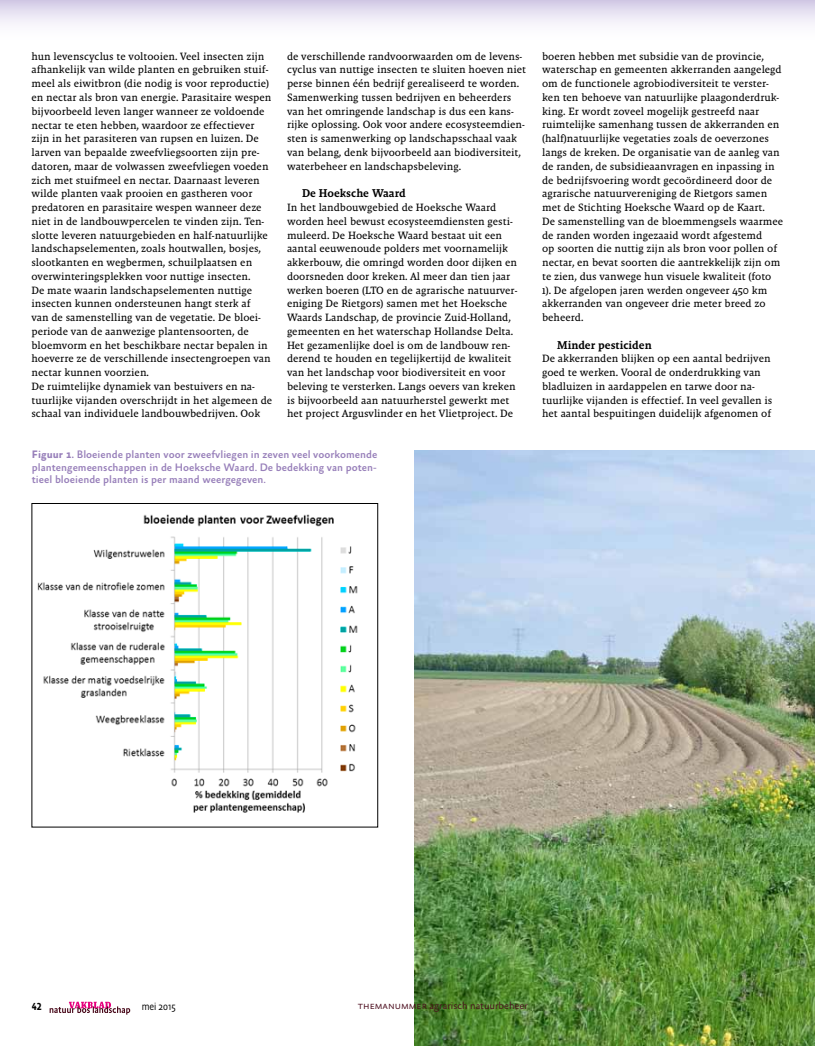
<style>
.page{position:relative;width:815px;height:1046px;background:#fff}
.page>*{position:absolute;margin:0;border:0;box-sizing:border-box;transform-origin:0 0}
.t1{font:11.5px "Malaga Med";color:#000}
.t2{font:500 11px/12.5px "Absara Sans";color:#9880ba;text-align:justify}
.t3{font:10.75px/13.8px "Malaga Reg";color:#000}
.t4{font:300 10.38px "Absara Sans TF";color:#4a0b1c}
.t5{font:300 10.38px "Absara Sans Head";color:#000}
.t6{font:500 10.38px "Absara Sans TF Head";color:#000}
.s1{font-weight:700}
.s2{font-family:"Absara Sans TF Light SC";font-weight:400}
</style>
<div class="page">
<img style="left:37px;top:514px;width:321px;height:299px">
<div style="left:32px;top:503px;width:346px;height:324px;border:1px solid #000"></div>
<img style="left:415px;top:450px;width:400px;height:595px">
<div style="left:0;top:0;width:815px;height:53px;background:linear-gradient(to bottom,#dcd6ec,#fff)"></div>
<svg style="left:50px;top:1001px;width:80px;height:13px"></svg>
<p class="t3" style="left:31px;top:49px;width:242px">hun levenscyclus te voltooien. Veel insecten zijn afhankelijk van wilde planten en gebruiken stuif&shy;meel als eiwitbron (die nodig is voor reproductie) en nectar als bron van energie. Parasitaire wespen bijvoorbeeld leven langer wanneer ze voldoende nectar te eten hebben, waardoor ze effectiever zijn in het parasiteren van rupsen en luizen. De larven van bepaalde zweefvliegsoorten zijn pre&shy;datoren, maar de volwassen zweefvliegen voeden zich met stuifmeel en nectar. Daarnaast leveren wilde planten vaak prooien en gastheren voor predatoren en parasitaire wespen wanneer deze niet in de landbouwpercelen te vinden zijn. Ten&shy;slotte leveren natuurgebieden en half-natuurlijke landschapselementen, zoals houtwallen, bosjes, slootkanten en wegbermen, schuilplaatsen en overwinteringsplekken voor nuttige insecten.<br>De mate waarin landschapselementen nuttige insecten kunnen ondersteunen hangt sterk af<br>van de samenstelling van de vegetatie. De bloei&shy;periode van de aanwezige plantensoorten, de bloemvorm en het beschikbare nectar bepalen in hoeverre ze de verschillende insectengroepen van nectar kunnen voorzien.<br>De ruimtelijke dynamiek van bestuivers en na&shy;tuurlijke vijanden overschrijdt in het algemeen de schaal van individuele landbouwbedrijven. Ook</p>
<p class="t3" style="left:287px;top:49px;width:240px">de verschillende randvoorwaarden om de levens&shy;cyclus van nuttige insecten te sluiten hoeven niet perse binnen één bedrijf gerealiseerd te worden.<br>Samenwerking tussen bedrijven en beheerders van het omringende landschap is dus een kans&shy;rijke oplossing. Ook voor andere ecosysteemdien&shy;sten is samenwerking op landschapsschaal vaak van belang, denk bijvoorbeeld aan biodiversiteit, waterbeheer en landschapsbeleving.</p>
<p class="t1" style="left:302px;top:187px;width:105px">De Hoeksche Waard</p>
<p class="t3" style="left:287px;top:200px;width:232px">In het landbouwgebied de Hoeksche Waard worden heel bewust ecosysteemdiensten gesti&shy;muleerd. De Hoeksche Waard bestaat uit een aantal eeuwenoude polders met voornamelijk akkerbouw, die omringd worden door dijken en doorsneden door kreken. Al meer dan tien jaar werken boeren (LTO en de agrarische natuurver&shy;eniging De Rietgors) samen met het Hoeksche Waards Landschap, de provincie Zuid-Holland, gemeenten en het waterschap Hollandse Delta.<br>Het gezamenlijke doel is om de landbouw ren&shy;derend te houden en tegelijkertijd de kwaliteit van het landschap voor biodiversiteit en voor beleving te versterken. Langs oevers van kreken is bijvoorbeeld aan natuurherstel gewerkt met het project Argusvlinder en het Vlietproject. De</p>
<p class="t2" style="left:32px;top:449px;width:347px"><span class="s1">Figuur 1.</span> Bloeiende planten voor zweefvliegen in zeven veel voorkomende plantengemeenschappen in de Hoeksche Waard. De bedekking van poten&shy;tieel bloeiende planten is per maand weergegeven.</p>
<p class="t3" style="left:542px;top:49px;width:242px">boeren hebben met subsidie van de provincie, waterschap en gemeenten akkerranden aangelegd om de functionele agrobiodiversiteit te verster&shy;ken ten behoeve van natuurlijke plaagonderdruk&shy;king. Er wordt zoveel mogelijk gestreefd naar ruimtelijke samenhang tussen de akkerranden en (half)natuurlijke vegetaties zoals de oeverzones langs de kreken. De organisatie van de aanleg van de randen, de subsidieaanvragen en inpassing in de bedrijfsvoering wordt gecoördineerd door de agrarische natuurvereniging de Rietgors samen met de Stichting Hoeksche Waard op de Kaart.<br>De samenstelling van de bloemmengsels waarmee de randen worden ingezaaid wordt afgestemd<br>op soorten die nuttig zijn als bron voor pollen of nectar, en bevat soorten die aantrekkelijk zijn om te zien, dus vanwege hun visuele kwaliteit (foto<br>1). De afgelopen jaren werden ongeveer 450 km akkerranden van ongeveer drie meter breed zo beheerd.</p>
<p class="t1" style="left:557px;top:338px;width:96px">Minder pesticiden</p>
<p class="t3" style="left:542px;top:352px;width:232px">De akkerranden blijken op een aantal bedrijven goed te werken. Vooral de onderdrukking van bladluizen in aardappelen en tarwe door na&shy;tuurlijke vijanden is effectief. In veel gevallen is het aantal bespuitingen duidelijk afgenomen of</p>
<p class="t6" style="left:32px;top:999px;width:11px">42</p>
<p class="t5" style="left:142px;top:999px;width:36px">mei 2015</p>
<p class="t4" style="left:358px;top:999px;width:172px"><span class="s2">themanummer</span> agrarisch natuurbeheer</p>
</div>
